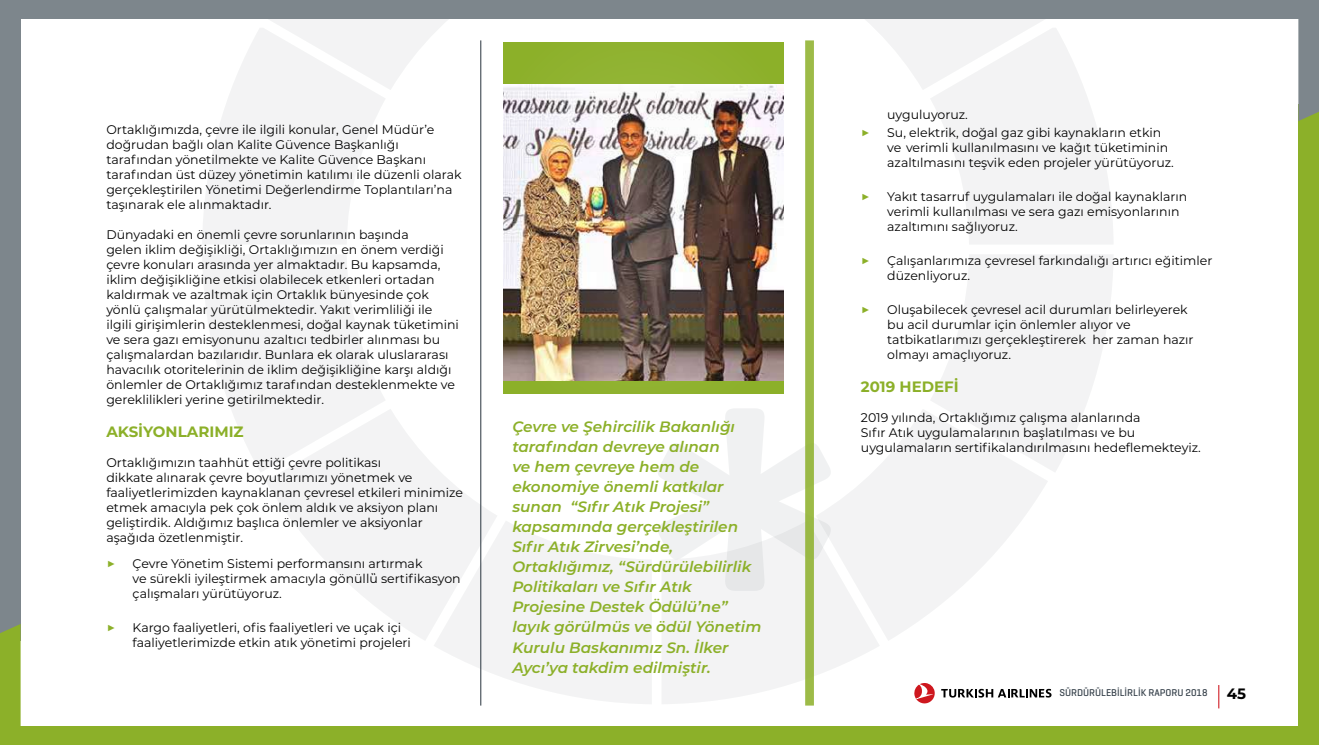
<style>
.page{position:relative;width:1319px;height:745px;background:#fff}
.page>*{position:absolute;margin:0;border:0;box-sizing:border-box;transform-origin:0 0}
.t1{font:italic 600 15px/20px "Montserrat";color:#8cb029}
.t2{font:700 15px "Montserrat";color:#8cb029}
.t3{font:700 15px "Montserrat";color:#000}
.t4{font:15px "Montserrat";color:#8cb029}
.t5{font:12.5px/15px "Montserrat";color:#000}
.t6{font:500 10px "Geogrotesque";color:#333e48}
.s1{font-size:15px;color:#8cb029}
</style>
<div class="page">
<hr style="left:1217px;top:684px;width:2px;height:24px;background:#ce171e">
<svg style="left:914px;top:683px;width:21px;height:20px"></svg>
<svg style="left:941px;top:688px;width:110px;height:9px"></svg>
<svg style="left:865px;top:19px;width:179px;height:70px"></svg>
<svg style="left:434px;top:521px;width:217px;height:182px;fill:#f3f3f4"></svg>
<svg style="left:832px;top:410px;width:215px;height:230px;fill:#f3f3f4"></svg>
<svg style="left:266px;top:408px;width:231px;height:232px;fill:#f3f3f4"></svg>
<svg style="left:269px;top:19px;width:213px;height:71px"></svg>
<svg style="left:662px;top:520px;width:217px;height:183px;fill:#f3f3f4"></svg>
<svg style="left:202px;top:255px;width:184px;height:217px;fill:#f3f3f4"></svg>
<svg style="left:202px;top:28px;width:184px;height:216px;fill:#f3f3f4"></svg>
<svg style="left:929px;top:255px;width:184px;height:217px;fill:#f3f3f4"></svg>
<svg style="left:929px;top:28px;width:184px;height:216px;fill:#f3f3f4"></svg>
<div style="left:1298px;top:104px;width:20px;height:640px;background:#8cb029"></div>
<div style="left:0;top:0;width:21px;height:640px;background:#7d868c"></div>
<div style="left:0;top:0;width:1318px;height:19px;background:#7d868c"></div>
<div style="left:0;top:725px;width:1318px;height:19px;background:#8cb029"></div>
<svg style="left:1298px;top:19px;width:20px;height:102px;background:#7f8989"></svg>
<svg style="left:0;top:624px;width:21px;height:102px;background:#8daf30"></svg>
<svg style="left:658px;top:408px;width:174px;height:182px"></svg>
<hr style="left:480px;top:40px;width:1px;height:665px;background:#333e48">
<div style="left:805px;top:40px;width:8px;height:665px;background:#9dbb48"></div>
<div style="left:503px;top:43px;width:280px;height:351px;background:#8cb029"></div>
<img style="left:503px;top:84px;width:280px;height:296px">
<p class="t5" style="left:106px;top:121px;width:357px">Ortaklığımızda, çevre ile ilgili konular, Genel Müdür’e doğrudan bağlı olan Kalite Güvence Başkanlığı tarafından yönetilmekte ve Kalite Güvence Başkanı tarafından üst düzey yönetimin katılımı ile düzenli olarak gerçekleştirilen Yönetimi Değerlendirme Toplantıları’na taşınarak ele alınmaktadır.</p>
<p class="t5" style="left:106px;top:226px;width:354px">Dünyadaki en önemli çevre sorunlarının başında<br>gelen iklim değişikliği, Ortaklığımızın en önem verdiği çevre konuları arasında yer almaktadır. Bu kapsamda, iklim değişikliğine etkisi olabilecek etkenleri ortadan kaldırmak ve azaltmak için Ortaklık bünyesinde çok yönlü çalışmalar yürütülmektedir. Yakıt verimliliği ile ilgili girişimlerin desteklenmesi, doğal kaynak tüketimini ve sera gazı emisyonunu azaltıcı tedbirler alınması bu çalışmalardan bazılarıdır. Bunlara ek olarak uluslararası havacılık otoritelerinin de iklim değişikliğine karşı aldığı önlemler de Ortaklığımız tarafından desteklenmekte ve gereklilikleri yerine getirilmektedir.</p>
<p class="t2" style="left:106px;top:420px;width:139px">AKSİYONLARIMIZ</p>
<p class="t5" style="left:106px;top:454px;width:358px">Ortaklığımızın taahhüt ettiği çevre politikası<br>dikkate alınarak çevre boyutlarımızı yönetmek ve faaliyetlerimizden kaynaklanan çevresel etkileri minimize etmek amacıyla pek çok önlem aldık ve aksiyon planı geliştirdik. Aldığımız başlıca önlemler ve aksiyonlar aşağıda özetlenmiştir.</p>
<p class="t4" style="left:106px;top:552px;width:10px">▶</p>
<p class="t5" style="left:133px;top:555px;width:329px">Çevre Yönetim Sistemi performansını artırmak<br>ve sürekli iyileştirmek amacıyla gönüllü̈sertifikasyon çalışmaları yürütüyoruz.</p>
<p class="t5" style="left:133px;top:619px;width:280px;text-indent:-26px"><span class="s1">▶</span> Kargo faaliyetleri, ofis faaliyetleri ve uçak içi faaliyetlerimizde etkin atık yönetimi projeleri</p>
<p class="t1" style="left:512px;top:416px;width:250px">Çevre ve Şehircilik Bakanlığı tarafından devreye alınan<br>ve hem çevreye hem de ekonomiye önemli katkılar sunan “Sıfır Atık Projesi” kapsamında gerçekleştirilen<br>Sıfır Atık Zirvesi’nde,<br>Ortaklığımız, “Sürdürülebilirlik<br>Politikaları ve Sıfır Atık<br>Projesine Destek Ödülü’ne” layık görülmüs ve ödül Yönetim<br>Kurulu Baskanımız Sn. İlker<br>Aycı’ya takdim edilmiştir.</p>
<p class="t5" style="left:860px;top:104px;width:302px;line-height:18.8px;text-indent:26px">uyguluyoruz.<br><span class="s1">▶</span> Su, elektrik, doğal gaz gibi kaynakların etkin</p>
<p class="t5" style="left:887px;top:140px;width:288px">ve verimli kullanılmasını ve kağıt tüketiminin azaltılmasını teşvik eden projeler yürütüyoruz.</p>
<p class="t5" style="left:887px;top:189px;width:301px;text-indent:-26px"><span class="s1">▶</span> Yakıt tasarruf uygulamaları ile doğal kaynakların verimli kullanılması ve sera gazı emisyonlarının azaltımını sağlıyoruz.</p>
<p class="t5" style="left:887px;top:252px;width:326px;text-indent:-26px"><span class="s1">▶</span> Çalışanlarımıza çevresel farkındalığı artırıcı eğitimler düzenliyoruz.</p>
<p class="t5" style="left:887px;top:301px;width:308px;text-indent:-26px"><span class="s1">▶</span> Oluşabilecek çevresel acil durumları belirleyerek bu acil durumlar için önlemler alıyor ve tatbikatlarımızı gerçekleştirerek her zaman hazır olmayı amaçlıyoruz.</p>
<p class="t2" style="left:860px;top:375px;width:99px">2019 HEDEFİ</p>
<p class="t5" style="left:860px;top:409px;width:341px">2019 yılında, Ortaklığımız çalışma alanlarında<br>Sıfır Atık uygulamalarının başlatılması ve bu uygulamaların sertifikalandırılmasını hedeflemekteyiz.</p>
<p class="t6" style="left:1059px;top:686px;width:150px">SÜRDÜRÜLEBİLİRLİK RAPORU 2018</p>
<p class="t3" style="left:1226px;top:682px;width:21px">45</p>
</div>
